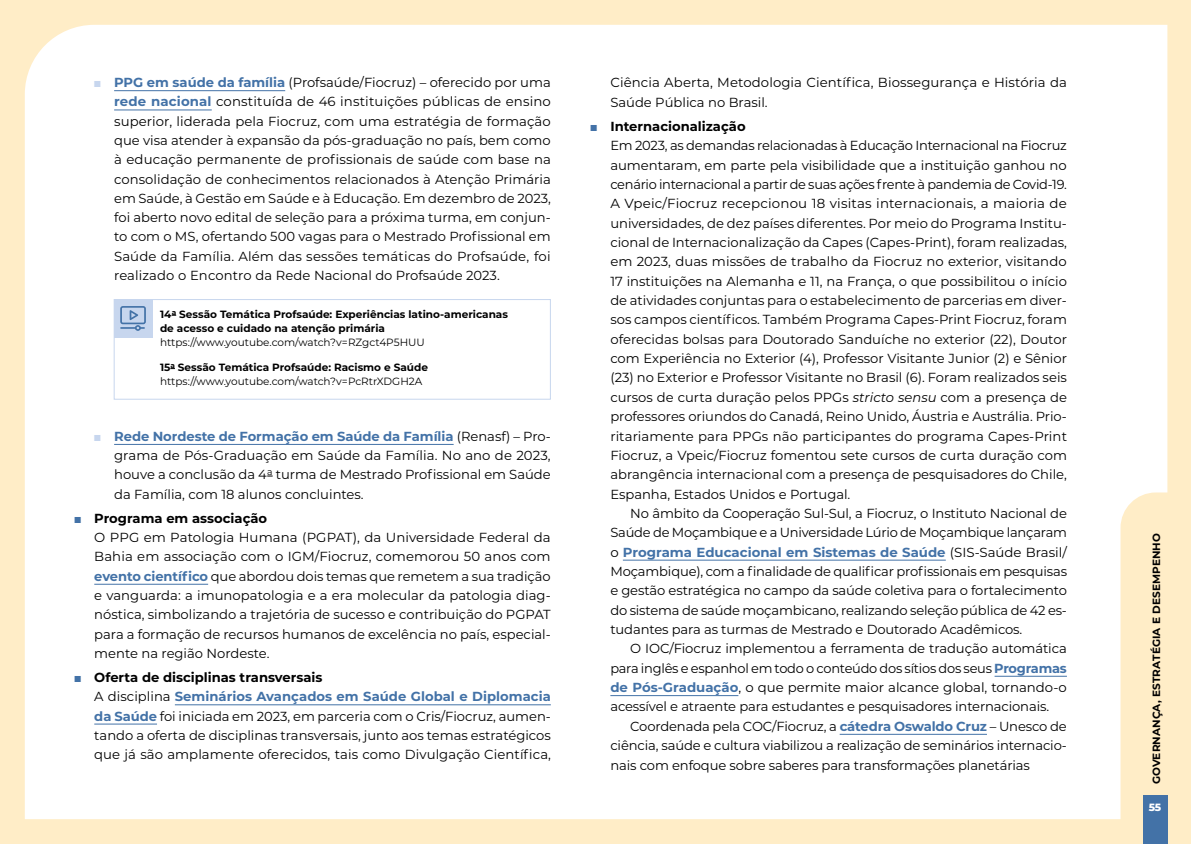
<style>
.page{position:relative;width:1191px;height:844px;background:#fff}
.page>*{position:absolute;margin:0;border:0;box-sizing:border-box;transform-origin:0 0}
.t1{font:13.12px/19.4px "Montserrat";color:#000;text-align:justify}
.t2{font:10.5px/14px "Montserrat";color:#000}
.t3{font:700 10.5px/14px "Montserrat";color:#000}
.t4{font:800 10.5px "Montserrat";color:#fff}
.s1{color:#c7d6ee}
.s2{font-weight:700;color:#4372a7}
.s3{color:#4372a7}
.s4{font-weight:700}
.s5{font-style:italic}
</style>
<div class="page">
<div style="left:0;top:0;width:1191px;height:843px;background:#ffedc7"></div>
<div style="left:25px;top:25px;width:1142px;height:794px;background:#fff"></div>
<svg style="left:1120px;top:492px;width:48px;height:351px"></svg>
<div style="left:1143px;top:795px;width:24px;height:48px;background:#4372a7"></div>
<div style="left:114px;top:299px;width:437px;height:100px;border:1px solid #c7d6ee"></div>
<hr style="left:114px;top:90px;width:171px;height:1px;background:#4372a7">
<hr style="left:114px;top:109px;width:98px;height:1px;background:#4372a7">
<hr style="left:623px;top:559px;width:322px;height:1px;background:#4372a7">
<hr style="left:994px;top:675px;width:73px;height:1px;background:#4372a7">
<hr style="left:610px;top:695px;width:128px;height:1px;background:#4372a7">
<hr style="left:839px;top:733px;width:148px;height:1px;background:#4372a7">
<div style="left:114px;top:299px;width:38px;height:39px;background:#c7d6ee"></div>
<svg style="left:120px;top:306px;width:26px;height:25px"></svg>
<hr style="left:114px;top:444px;width:339px;height:1px;background:#4372a7">
<hr style="left:94px;top:583px;width:114px;height:1px;background:#4372a7">
<hr style="left:175px;top:704px;width:376px;height:1px;background:#4372a7">
<hr style="left:94px;top:723px;width:63px;height:1px;background:#4372a7">
<p class="t1" style="left:114px;top:72px;width:438px;text-indent:-20px"><span class="s1">■</span> <span class="s2">PPG em saúde da família</span> (Profsaúde/Fiocruz) – oferecido por uma <span class="s2">rede nacional</span> constituída de 46 instituições públicas de ensino superior, liderada pela Fiocruz, com uma estratégia de formação que visa atender à expansão da pós-graduação no país, bem como à educação permanente de profissionais de saúde com base na consolidação de conhecimentos relacionados à Atenção Primária em Saúde, à Gestão em Saúde e à Educação. Em dezembro de 2023, foi aberto novo edital de seleção para a próxima turma, em conjun&shy;to com o MS, ofertando 500 vagas para o Mestrado Profissional em Saúde da Família. Além das sessões temáticas do Profsaúde, foi realizado o Encontro da Rede Nacional do Profsaúde 2023.</p>
<p class="t1" style="left:610px;top:72px;width:458px">Ciência Aberta, Metodologia Científica, Biossegurança e História da<br>Saúde Pública no Brasil.</p>
<p class="t1" style="left:610px;top:116px;width:458px;text-align:left;text-indent:-20px"><span class="s3">■</span> <span class="s4">Internacionalização<br></span>Em 2023, as demandas relacionadas à Educação Internacional na Fiocruz aumentaram, em parte pela visibilidade que a instituição ganhou no cenário internacional a partir de suas ações frente à pandemia de Covid-19.<br>A Vpeic/Fiocruz recepcionou 18 visitas internacionais, a maioria de universidades, de dez países diferentes. Por meio do Programa Institu&shy;cional de Internacionalização da Capes (Capes-Print), foram realizadas, em 2023, duas missões de trabalho da Fiocruz no exterior, visitando 17 instituições na Alemanha e 11, na França, o que possibilitou o início de atividades conjuntas para o estabelecimento de parcerias em diver&shy;sos campos científicos. Também Programa Capes-Print Fiocruz, foram oferecidas bolsas para Doutorado Sanduíche no exterior (22), Doutor com Experiência no Exterior (4), Professor Visitante Junior (2) e Sênior (23) no Exterior e Professor Visitante no Brasil (6). Foram realizados seis cursos de curta duração pelos PPGs <span class="s5">stricto sensu</span> com a presença de professores oriundos do Canadá, Reino Unido, Áustria e Austrália. Prio&shy;ritariamente para PPGs não participantes do programa Capes-Print Fiocruz, a Vpeic/Fiocruz fomentou sete cursos de curta duração com abrangência internacional com a presença de pesquisadores do Chile, Espanha, Estados Unidos e Portugal.</p>
<p class="t1" style="left:610px;top:503px;width:458px;text-indent:20px">No âmbito da Cooperação Sul-Sul, a Fiocruz, o Instituto Nacional de Saúde de Moçambique e a Universidade Lúrio de Moçambique lançaram o <span class="s2">Programa Educacional em Sistemas de Saúde</span> (SIS-Saúde Brasil/ Moçambique), com a finalidade de qualificar profissionais em pesquisas e gestão estratégica no campo da saúde coletiva para o fortalecimento do sistema de saúde moçambicano, realizando seleção pública de 42 es&shy;tudantes para as turmas de Mestrado e Doutorado Acadêmicos.</p>
<p class="t1" style="left:610px;top:638px;width:458px;text-indent:20px">O IOC/Fiocruz implementou a ferramenta de tradução automática para inglês e espanhol em todo o conteúdo dos sítios dos seus <span class="s2">Programas de Pós-Graduação</span>, o que permite maior alcance global, tornando-o acessível e atraente para estudantes e pesquisadores internacionais.</p>
<p class="t1" style="left:610px;top:715px;width:458px;text-indent:20px">Coordenada pela COC/Fiocruz, a <span class="s2">cátedra Oswaldo Cruz</span> – Unesco de ciência, saúde e cultura viabilizou a realização de seminários internacio&shy;nais com enfoque sobre saberes para transformações planetárias</p>
<p class="t3" style="left:160px;top:306px;width:349px">14<sup>a</sup> Sessão Temática Profsaúde: Experiências latino-americanas de acesso e cuidado na atenção primária</p>
<p class="t2" style="left:160px;top:335px;width:266px">https://www.youtube.com/watch?v=RZgct4P5HUU</p>
<p class="t2" style="left:160px;top:360px;width:269px"><span class="s4">15</span><sup>a</sup> <span class="s4">Sessão Temática Profsaúde: Racismo e Saúde </span>https://www.youtube.com/watch?v=PcRtrXDGH2A</p>
<p class="t1" style="left:114px;top:426px;width:438px;text-indent:-20px"><span class="s1">■</span> <span class="s2">Rede Nordeste de Formação em Saúde da Família</span> (Renasf) – Pro&shy;grama de Pós-Graduação em Saúde da Família. No ano de 2023, houve a conclusão da 4<sup>a</sup> turma de Mestrado Profissional em Saúde da Família, com 18 alunos concluintes.</p>
<p class="t1" style="left:94px;top:508px;width:458px;text-align:left;text-indent:-20px"><span class="s3">■</span> <span class="s4">Programa em associação<br></span>O PPG em Patologia Humana (PGPAT), da Universidade Federal da Bahia em associação com o IGM/Fiocruz, comemorou 50 anos com <span class="s2">evento científico</span> que abordou dois temas que remetem a sua tradição e vanguarda: a imunopatologia e a era molecular da patologia diag&shy;nóstica, simbolizando a trajetória de sucesso e contribuição do PGPAT para a formação de recursos humanos de excelência no país, especial&shy;mente na região Nordeste.</p>
<p class="t1" style="left:94px;top:667px;width:458px;text-align:left;text-indent:-20px"><span class="s3">■</span> <span class="s4">Oferta de disciplinas transversais<br></span>A disciplina <span class="s2">Seminários Avançados em Saúde Global e Diplomacia da Saúde</span> foi iniciada em 2023, em parceria com o Cris/Fiocruz, aumen&shy;tando a oferta de disciplinas transversais, junto aos temas estratégicos que já são amplamente oferecidos, tais como Divulgação Científica,</p>
<p class="t3" style="left:1148px;top:784px;width:252px;rotate:-90deg">GOVERNANÇA, ESTRATÉGIA E DESEMPENHO</p>
<p class="t4" style="left:1148px;top:799px;width:14px">55</p>
</div>
